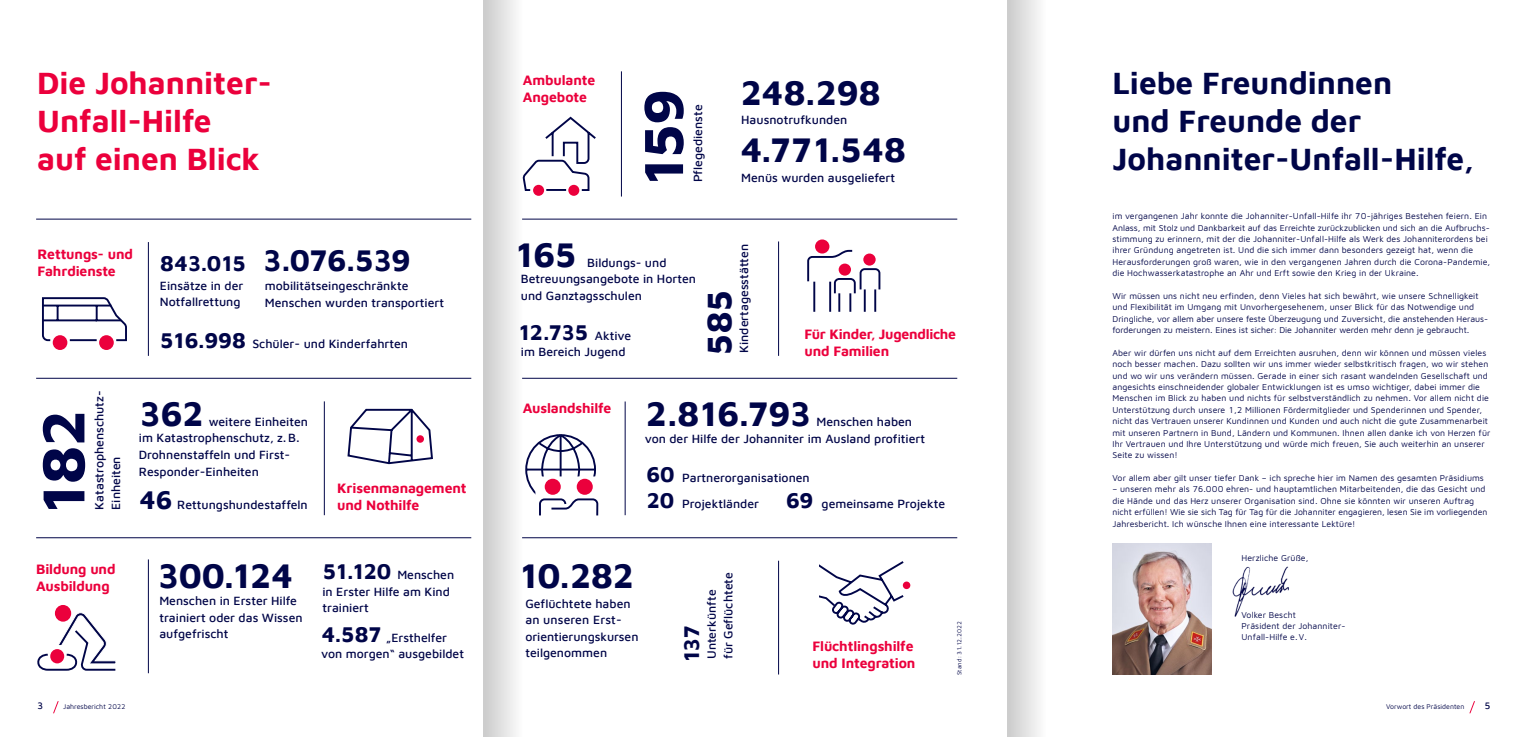
<style>
.page{position:relative;width:1528px;height:737px;background:#fff}
.page>*{position:absolute;margin:0;border:0;box-sizing:border-box;transform-origin:0 0}
.t1{font:700 61.25px "Maven Johanniter";color:#000548}
.t2{font:700 56.88px "Maven Johanniter";color:#000548}
.t3{font:700 35px "Maven Johanniter";letter-spacing:-.055em;color:#000548}
.t4{font:700 31.5px/37.8px "Maven Johanniter";color:#000548}
.t5{font:700 31.5px/37.8px "Maven Johanniter";color:#eb003c}
.t6{font:700 30.62px "Maven Johanniter";letter-spacing:-.065em;color:#000548}
.t7{font:700 21.88px "Maven Johanniter";letter-spacing:-.075em;color:#000548}
.t8{font:700 14px/17.1px "Maven Johanniter";letter-spacing:-.01em;color:#eb003c}
.t9{font:500 12.25px/16.6px "Maven Johanniter";color:#000548}
.t10{font:500 9.62px "Maven Johanniter";color:#000548}
.t11{font:8.75px/11.4px "Maven Johanniter";letter-spacing:.01em;color:#000548}
.t12{font:7px "Maven Johanniter";color:#000548}
.t13{font:6.12px "Maven Johanniter";letter-spacing:-.015em;color:#000548}
.s1{font-weight:500;font-size:12.25px}
.s2{font-weight:700;font-size:21.88px}
.s3{font-weight:700;font-size:26.25px}
</style>
<div class="page">
<img style="left:1232px;top:566px;width:57px;height:51px">
<img style="left:1112px;top:543px;width:100px;height:132px">
<svg style="left:347px;top:408px;width:86px;height:57px"></svg>
<div style="left:416px;top:435px;width:8px;height:8px;background:#eb003c;border-radius:50%"></div>
<div style="left:53px;top:335px;width:14px;height:15px;background:#eb003c;border-radius:50%"></div>
<div style="left:99px;top:335px;width:15px;height:15px;background:#eb003c;border-radius:50%"></div>
<svg style="left:42px;top:297px;width:85px;height:45px"></svg>
<hr style="left:148px;top:242px;width:1px;height:114px;background:#000548">
<hr style="left:621px;top:71px;width:1px;height:125px;background:#000548">
<hr style="left:625px;top:401px;width:1px;height:114px;background:#000548">
<hr style="left:148px;top:559px;width:1px;height:114px;background:#000548">
<hr style="left:324px;top:401px;width:1px;height:114px;background:#000548">
<hr style="left:778px;top:241px;width:1px;height:115px;background:#000548">
<hr style="left:36px;top:378px;width:435px;height:1px;background:#000548">
<hr style="left:36px;top:219px;width:435px;height:1px;background:#000548">
<hr style="left:522px;top:219px;width:435px;height:1px;background:#000548">
<hr style="left:522px;top:378px;width:435px;height:1px;background:#000548">
<hr style="left:36px;top:537px;width:435px;height:1px;background:#000548">
<div style="left:55px;top:605px;width:16px;height:16px;background:#eb003c;border-radius:50%"></div>
<svg style="left:37px;top:612px;width:79px;height:59px"></svg>
<div style="left:815px;top:239px;width:14px;height:14px;background:#eb003c;border-radius:50%"></div>
<svg style="left:807px;top:249px;width:74px;height:63px"></svg>
<svg style="left:543px;top:116px;width:56px;height:400px"></svg>
<hr style="left:778px;top:560px;width:1px;height:114px;background:#000548">
<hr style="left:522px;top:537px;width:435px;height:1px;background:#000548">
<div style="left:903px;top:581px;width:7px;height:8px;background:#eb003c;border-radius:50%"></div>
<svg style="left:819px;top:561px;width:87px;height:64px"></svg>
<svg style="left:1469px;top:701px;width:6px;height:12px"></svg>
<svg style="left:53px;top:701px;width:6px;height:12px"></svg>
<div style="left:1007px;top:0;width:60px;height:737px;background:linear-gradient(to right,#d1d1d1,#fff)"></div>
<div style="left:484px;top:0;width:59px;height:737px;background:linear-gradient(to right,#d3d3d3,#fff)"></div>
<h3 class="t5" style="left:37px;top:62px;width:236px">Die Johanniter-<br>Unfall-Hilfe<br>auf einen Blick</h3>
<h3 class="t8" style="left:523px;top:71px;width:74px">Ambulante<br>Angebote</h3>
<h2 class="t2" style="left:623px;top:191px;width:105px;rotate:-90deg">159</h2>
<h3 class="t9" style="left:689px;top:182px;width:79px;rotate:-90deg">Pflegedienste</h3>
<h3 class="t3" style="left:740px;top:68px;width:143px">248.298</h3>
<h3 class="t9" style="left:741px;top:110px;width:108px">Hausnotrufkunden</h3>
<h3 class="t3" style="left:740px;top:125px;width:168px">4.771.548</h3>
<h3 class="t9" style="left:741px;top:168px;width:155px">Menüs wurden ausgeliefert</h3>
<h3 class="t8" style="left:38px;top:245px;width:97px">Rettungs- und<br>Fahrdienste</h3>
<h3 class="t3" style="left:513px;top:230px;width:67px">165</h3>
<h3 class="t9" style="left:735px;top:353px;width:110px;rotate:-90deg">Kindertagesstätten</h3>
<h3 class="t6" style="left:263px;top:239px;width:150px">3.076.539</h3>
<h3 class="t9" style="left:265px;top:277px;width:181px">mobilitätseingeschränkte<br>Menschen wurden transportiert</h3>
<h3 class="t3" style="left:695px;top:356px;width:68px;rotate:-90deg">585</h3>
<h3 class="t7" style="left:160px;top:248px;width:88px">843.015</h3>
<h3 class="t9" style="left:160px;top:276px;width:85px">Einsätze in der<br>Notfallrettung</h3>
<h3 class="t9" style="left:521px;top:253px;width:177px;text-indent:66px">Bildungs- und<br>Betreuungsangebote in Horten und Ganztagsschulen</h3>
<h3 class="t7" style="left:517px;top:317px;width:116px">12.735 <span class="s1">Aktive</span></h3>
<h3 class="t9" style="left:521px;top:343px;width:106px">im Bereich Jugend</h3>
<h3 class="t9" style="left:160px;top:334px;width:250px"><span class="s2">516.998</span> Schüler- und Kinderfahrten</h3>
<h3 class="t8" style="left:804px;top:324px;width:153px">Für Kinder, Jugendliche und Familien</h3>
<h1 class="t1" style="left:20px;top:520px;width:114px;rotate:-90deg">182</h1>
<h3 class="t9" style="left:90px;top:510px;width:121px;rotate:-90deg">Katastrophenschutz-<br>Einheiten</h3>
<h3 class="t3" style="left:139px;top:389px;width:67px">362</h3>
<h3 class="t9" style="left:139px;top:412px;width:171px;text-indent:70px">weitere Einheiten im Katastrophenschutz, z.B.<br>Drohnenstaffeln und First-<br>Responder-Einheiten</h3>
<h3 class="t9" style="left:139px;top:496px;width:170px"><span class="s3">46</span> Rettungshundestaffeln</h3>
<h3 class="t8" style="left:337px;top:478px;width:131px">Krisenmanagement und Nothilfe</h3>
<h3 class="t8" style="left:36px;top:559px;width:81px">Bildung und<br>Ausbildung</h3>
<h3 class="t3" style="left:157px;top:551px;width:138px">300.124</h3>
<h3 class="t9" style="left:159px;top:591px;width:145px">Menschen in Erster Hilfe trainiert oder das Wissen aufgefrischt</h3>
<h3 class="t9" style="left:322px;top:565px;width:133px"><span class="s2">51.120</span> Menschen in Erster Hilfe am Kind trainiert</h3>
<h3 class="t9" style="left:321px;top:628px;width:144px"><span class="s2">4.587</span> „Ersthelfer von morgen“ ausgebildet</h3>
<h3 class="t8" style="left:523px;top:399px;width:90px">Auslandshilfe</h3>
<h3 class="t3" style="left:645px;top:389px;width:169px">2.816.793</h3>
<h3 class="t9" style="left:645px;top:412px;width:282px;text-indent:172px">Menschen haben von der Hilfe der Johanniter im Ausland profitiert</h3>
<h3 class="t9" style="left:646px;top:464px;width:165px;line-height:26.2px"><span class="s2">60</span> Partnerorganisationen<br><span class="s2">20</span> Projektländer</h3>
<h3 class="t9" style="left:786px;top:494px;width:161px"><span class="s2">69</span> gemeinsame Projekte</h3>
<h3 class="t3" style="left:517px;top:551px;width:120px">10.282</h3>
<h3 class="t9" style="left:525px;top:594px;width:115px">Geflüchtete haben an unseren Erst&shy;orientierungskursen teilgenommen</h3>
<h3 class="t9" style="left:702px;top:659px;width:88px;rotate:-90deg">Unterkünfte für Geflüchtete</h3>
<h3 class="t7" style="left:676px;top:664px;width:41px;rotate:-90deg">137</h3>
<h3 class="t8" style="left:812px;top:637px;width:105px">Flüchtlingshilfe und Integration</h3>
<p class="t13" style="left:955px;top:675px;width:55px;rotate:-90deg">Stand: 31.12.2022</p>
<h3 class="t4" style="left:1112px;top:62px;width:363px">Liebe Freundinnen<br>und Freunde der<br>Johanniter-Unfall-Hilfe,</h3>
<p class="t11" style="left:1112px;top:210px;width:379px">im vergangenen Jahr konnte die Johanniter-Unfall-Hilfe ihr 70-jähriges Bestehen feiern. Ein Anlass, mit Stolz und Dankbarkeit auf das Erreichte zurückzublicken und sich an die Aufbruchs&shy;stimmung zu erinnern, mit der die Johanniter-Unfall-Hilfe als Werk des Johanniterordens bei ihrer Gründung angetreten ist. Und die sich immer dann besonders gezeigt hat, wenn die Herausforderungen groß waren, wie in den vergangenen Jahren durch die Corona-Pandemie, die Hochwasserkatastrophe an Ahr und Erft sowie den Krieg in der Ukraine.</p>
<p class="t11" style="left:1112px;top:290px;width:376px">Wir müssen uns nicht neu erfinden, denn Vieles hat sich bewährt, wie unsere Schnelligkeit und Flexibilität im Umgang mit Unvorhergesehenem, unser Blick für das Notwendige und Dringliche, vor allem aber unsere feste Überzeugung und Zuversicht, die anstehenden Heraus&shy;forderungen zu meistern. Eines ist sicher: Die Johanniter werden mehr denn je gebraucht.</p>
<p class="t11" style="left:1112px;top:346px;width:379px">Aber wir dürfen uns nicht auf dem Erreichten ausruhen, denn wir können und müssen vieles noch besser machen. Dazu sollten wir uns immer wieder selbstkritisch fragen, wo wir stehen und wo wir uns verändern müssen. Gerade in einer sich rasant wandelnden Gesellschaft und angesichts einschneidender globaler Entwicklungen ist es umso wichtiger, dabei immer die Menschen im Blick zu haben und nichts für selbstverständlich zu nehmen. Vor allem nicht die Unterstützung durch unsere 1,2 Millionen Fördermitglieder und Spenderinnen und Spender, nicht das Vertrauen unserer Kundinnen und Kunden und auch nicht die gute Zusammenarbeit mit unseren Partnern in Bund, Ländern und Kommunen. Ihnen allen danke ich von Herzen für Ihr Vertrauen und Ihre Unterstützung und würde mich freuen, Sie auch weiterhin an unserer Seite zu wissen!</p>
<p class="t11" style="left:1112px;top:472px;width:373px">Vor allem aber gilt unser tiefer Dank – ich spreche hier im Namen des gesamten Präsidiums</p>
<p class="t11" style="left:1112px;top:483px;width:376px">– unseren mehr als 76.000 ehren- und hauptamtlichen Mitarbeitenden, die das Gesicht und die Hände und das Herz unserer Organisation sind. Ohne sie könnten wir unseren Auftrag nicht erfüllen! Wie sie sich Tag für Tag für die Johanniter engagieren, lesen Sie im vorliegenden Jahresbericht. Ich wünsche Ihnen eine interessante Lektüre!</p>
<p class="t11" style="left:1241px;top:551px;width:68px">Herzliche Grüße,</p>
<p class="t11" style="left:1241px;top:608px;width:105px">Volker Bescht<br>Präsident der Johanniter-<br>Unfall-Hilfe e.V.</p>
<p class="t10" style="left:37px;top:698px;width:8px">3</p>
<p class="t12" style="left:63px;top:701px;width:64px">Jahresbericht 2022</p>
<p class="t12" style="left:1386px;top:701px;width:80px">Vorwort des Präsidenten</p>
<p class="t10" style="left:1484px;top:698px;width:8px">5</p>
</div>
